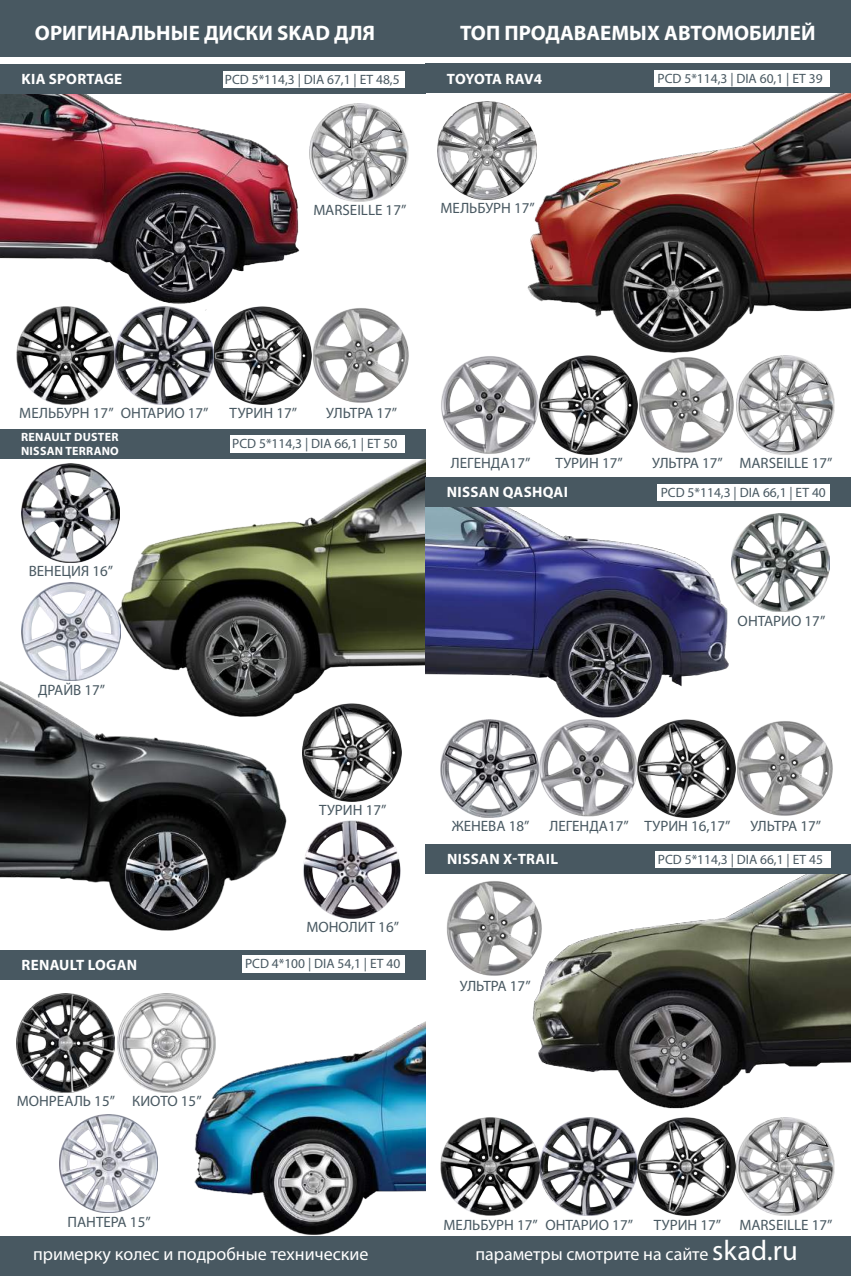
<style>
.page{position:relative;width:851px;height:1276px;background:#fff}
.page>*{position:absolute;margin:0;border:0;box-sizing:border-box;transform-origin:0 0}
.t1{font:700 21px "Myriad Pro";color:#fff}
.t2{font:18px "Myriad Pro";color:#fff}
.t3{font:15px "Myriad Pro";color:#485861}
.t4{font:700 15px "Myriad Pro";letter-spacing:.02em;color:#fff}
.t5{font:13.5px "Myriad Pro";color:#485861}
.t6{font:700 12px/13.5px "Myriad Pro";letter-spacing:.02em;color:#fff}
.s1{font-size:28.5px}
</style>
<div class="page">
<div style="left:0;top:0;width:850px;height:56px;background:#485861"></div>
<div style="left:0;top:1236px;width:850px;height:40px;background:#485861"></div>
<img style="left:119px;top:459px;width:306px;height:242px">
<img style="left:0;top:669px;width:289px;height:262px">
<div style="left:0;top:429px;width:425px;height:30px;background:#485861"></div>
<div style="left:230px;top:435px;width:174px;height:17px;background:#fff"></div>
<img style="left:21px;top:464px;width:98px;height:98px">
<img style="left:303px;top:820px;width:98px;height:98px">
<img style="left:22px;top:582px;width:98px;height:98px">
<img style="left:303px;top:703px;width:98px;height:98px">
<img style="left:194px;top:1022px;width:231px;height:213px">
<div style="left:0;top:950px;width:426px;height:30px;background:#485861"></div>
<div style="left:242px;top:956px;width:162px;height:17px;background:#fff"></div>
<img style="left:59px;top:1114px;width:98px;height:98px">
<img style="left:16px;top:994px;width:98px;height:98px">
<img style="left:117px;top:994px;width:98px;height:98px">
<img style="left:0;top:94px;width:300px;height:210px">
<div style="left:0;top:64px;width:425px;height:30px;background:#485861"></div>
<div style="left:223px;top:71px;width:181px;height:17px;background:#fff"></div>
<img style="left:17px;top:306px;width:392px;height:98px">
<img style="left:310px;top:103px;width:98px;height:98px">
<img style="left:527px;top:93px;width:323px;height:263px">
<div style="left:425px;top:63px;width:425px;height:30px;background:#485861"></div>
<div style="left:654px;top:71px;width:175px;height:16px;background:#fff"></div>
<img style="left:441px;top:356px;width:393px;height:98px">
<img style="left:438px;top:101px;width:98px;height:99px">
<img style="left:426px;top:506px;width:305px;height:212px">
<div style="left:425px;top:477px;width:425px;height:29px;background:#485861"></div>
<div style="left:657px;top:484px;width:172px;height:16px;background:#fff"></div>
<img style="left:440px;top:719px;width:393px;height:98px">
<img style="left:731px;top:514px;width:98px;height:98px">
<img style="left:441px;top:1117px;width:393px;height:99px">
<img style="left:526px;top:873px;width:324px;height:236px">
<div style="left:426px;top:844px;width:424px;height:29px;background:#485861"></div>
<div style="left:655px;top:851px;width:175px;height:16px;background:#fff"></div>
<img style="left:446px;top:879px;width:97px;height:98px">
<h1 class="t1" style="left:35px;top:19px;width:67px">ОРИГИНАЛ</h1>
<h1 class="t1" style="left:144px;top:19px;width:28px">ЬНЫЕ</h1>
<h1 class="t1" style="left:204px;top:19px;width:15px">ДИСКИ</h1>
<h1 class="t1" style="left:277px;top:19px;width:100px">SKAD ДЛЯ</h1>
<h1 class="t1" style="left:460px;top:19px;width:85px">ТОП ПРОДАВАЕ</h1>
<h1 class="t1" style="left:611px;top:19px;width:67px">МЫХ АВТО</h1>
<h1 class="t1" style="left:716px;top:19px;width:60px">МОБИЛЕЙ</h1>
<p class="t4" style="left:22px;top:70px;width:102px">KIA SPORTAGE</p>
<p class="t5" style="left:225px;top:71px;width:176px">РСD 5*114,3 | DIA 67,1 | ET 48,5</p>
<p class="t4" style="left:447px;top:69px;width:19px">TOYO</p>
<p class="t4" style="left:484px;top:69px;width:59px">TA RAV4</p>
<p class="t5" style="left:657px;top:70px;width:166px">РСD 5*114,3 | DIA 60,1 | ET 39</p>
<p class="t3" style="left:313px;top:201px;width:94px">MARSEILLE 17”</p>
<p class="t3" style="left:440px;top:199px;width:10px">МЕЛЬБ</p>
<p class="t3" style="left:485px;top:199px;width:51px">УРН 17”</p>
<p class="t3" style="left:19px;top:404px;width:10px">МЕЛЬБ</p>
<p class="t3" style="left:64px;top:404px;width:103px">УРН 17” ОНТАРИО</p>
<p class="t3" style="left:188px;top:404px;width:22px">17”</p>
<p class="t3" style="left:229px;top:404px;width:26px">ТУРИН</p>
<p class="t3" style="left:276px;top:404px;width:22px">17”</p>
<p class="t3" style="left:326px;top:404px;width:17px">УЛЬТР</p>
<p class="t3" style="left:364px;top:404px;width:35px">А 17”</p>
<p class="t6" style="left:21px;top:430px;width:99px">RENAULT DUSTER<br>NISSAN TERRANO</p>
<p class="t5" style="left:232px;top:435px;width:166px">РСD 5*114,3 | DIA 66,1 | ET 50</p>
<p class="t3" style="left:29px;top:562px;width:9px">ВЕНЕ</p>
<p class="t3" style="left:61px;top:562px;width:53px">ЦИЯ 16”</p>
<p class="t3" style="left:38px;top:680px;width:69px">ДРАЙВ 17”</p>
<p class="t3" style="left:319px;top:801px;width:26px">ТУРИН</p>
<p class="t3" style="left:365px;top:801px;width:22px">17”</p>
<p class="t3" style="left:306px;top:918px;width:11px">МОНОЛИТ</p>
<p class="t3" style="left:378px;top:918px;width:22px">16”</p>
<p class="t4" style="left:21px;top:955px;width:117px">RENAULT LOGAN</p>
<p class="t5" style="left:245px;top:955px;width:157px">РСD 4*100 | DIA 54,1 | ET 40</p>
<p class="t3" style="left:17px;top:1091px;width:11px">МОНРЕ</p>
<p class="t3" style="left:64px;top:1091px;width:86px">АЛЬ 15” КИОТО</p>
<p class="t3" style="left:181px;top:1091px;width:22px">15”</p>
<p class="t3" style="left:67px;top:1212px;width:28px">ПАНТЕР</p>
<p class="t3" style="left:118px;top:1212px;width:35px">А 15”</p>
<p class="t3" style="left:451px;top:453px;width:81px">ЛЕГЕНДА17”</p>
<p class="t3" style="left:555px;top:453px;width:26px">ТУРИН</p>
<p class="t3" style="left:602px;top:453px;width:22px">17”</p>
<p class="t3" style="left:652px;top:453px;width:17px">УЛЬТР</p>
<p class="t3" style="left:689px;top:453px;width:144px">А 17” MARSEILLE 17”</p>
<p class="t4" style="left:447px;top:482px;width:123px">NISSAN QASHQAI</p>
<p class="t5" style="left:660px;top:484px;width:166px">РСD 5*114,3 | DIA 66,1 | ET 40</p>
<p class="t3" style="left:737px;top:611px;width:46px">ОНТАРИО</p>
<p class="t3" style="left:804px;top:611px;width:22px">17”</p>
<p class="t3" style="left:451px;top:817px;width:21px">ЖЕНЕВ</p>
<p class="t3" style="left:496px;top:817px;width:35px">А 18”</p>
<p class="t3" style="left:644px;top:817px;width:26px">ТУРИН</p>
<p class="t3" style="left:691px;top:817px;width:41px">16,17”</p>
<p class="t3" style="left:750px;top:817px;width:17px">УЛЬТР</p>
<p class="t3" style="left:788px;top:817px;width:35px">А 17”</p>
<p class="t3" style="left:549px;top:817px;width:81px">ЛЕГЕНДА17”</p>
<p class="t4" style="left:447px;top:849px;width:112px">NISSAN X-TRAIL</p>
<p class="t5" style="left:658px;top:851px;width:166px">РСD 5*114,3 | DIA 66,1 | ET 45</p>
<p class="t3" style="left:459px;top:977px;width:17px">УЛЬТР</p>
<p class="t3" style="left:497px;top:977px;width:35px">А 17”</p>
<p class="t3" style="left:443px;top:1215px;width:10px">МЕЛЬБ</p>
<p class="t3" style="left:488px;top:1215px;width:51px">УРН 17”</p>
<p class="t3" style="left:653px;top:1215px;width:26px">ТУРИН</p>
<p class="t3" style="left:700px;top:1215px;width:133px">17” MARSEILLE 17”</p>
<p class="t3" style="left:545px;top:1215px;width:46px">ОНТАРИО</p>
<p class="t3" style="left:612px;top:1215px;width:22px">17”</p>
<p class="t2" style="left:33px;top:1243px;width:337px">примерку колес и подробные технические</p>
<p class="t2" style="left:475px;top:1243px;width:324px">параметры смотрите на сайте <span class="s1">skad.ru</span></p>
</div>
